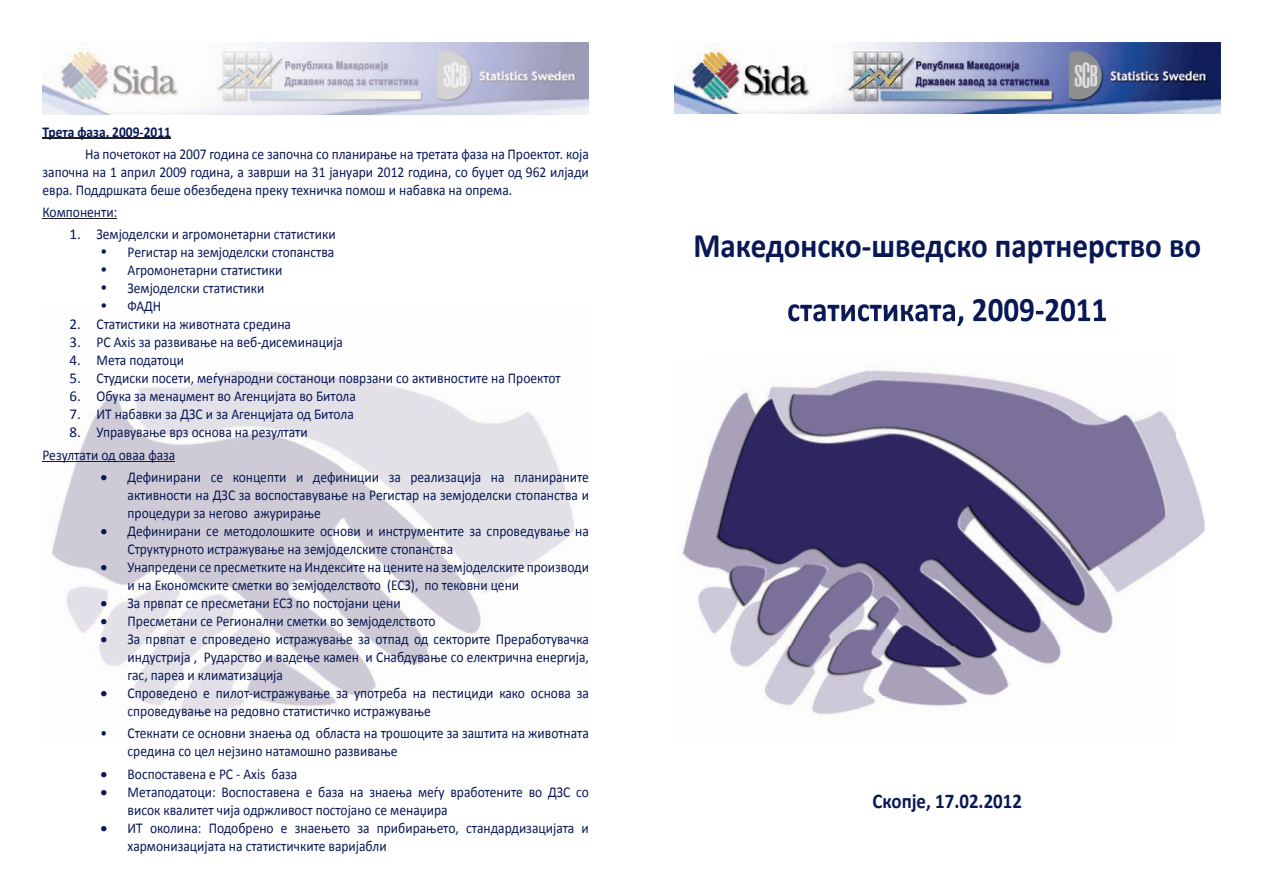
<style>
.page{position:relative;width:1263px;height:893px;background:#fff}
.page>*{position:absolute;margin:0;border:0;box-sizing:border-box;transform-origin:0 0}
.t1{font:700 34.5px/64.5px "Calibri";color:#091855;text-align:center;scale:.9 1}
.t2{font:700 21px "Calibri";color:#091855;scale:.9 1}
.t3{font:15px/18px "Calibri";color:#091855;scale:.9 1}
.t4{font:15px/18px "Calibri";color:#091855}
.t5{font:700 15px "Calibri";color:#091855;scale:.9 1}
</style>
<div class="page">
<img style="left:674px;top:43px;width:546px;height:70px">
<img style="left:43px;top:43px;width:546px;height:72px">
<img style="left:682px;top:460px;width:26px;height:166px">
<img style="left:1176px;top:437px;width:29px;height:117px">
<img style="left:766px;top:695px;width:235px;height:22px">
<img style="left:788px;top:310px;width:318px;height:16px">
<img style="left:51px;top:371px;width:523px;height:344px">
<img style="left:708px;top:367px;width:468px;height:328px">
<hr style="left:43px;top:137px;width:128px;height:2px;background:#231f20">
<hr style="left:43px;top:218px;width:74px;height:1px;background:#231f20">
<hr style="left:43px;top:461px;width:132px;height:1px;background:#231f20">
<p class="t5" style="left:43px;top:122px;width:144px">Трета фаза, 2009-2011</p>
<p class="t3" style="left:43px;top:144px;width:609px;text-align:justify;text-indent:43px">На почетокот на 2007 година се започна со планирање на третата фаза на Проектот. која започна на 1 април 2009 година, а заврши на 31 јануари 2012 година, со буџет од 962 илјади евра. Поддршката беше обезбедена преку техничка помош и набавка на опрема.</p>
<p class="t3" style="left:43px;top:202px;width:85px">Компоненти:</p>
<p class="t4" style="left:128px;top:225px;width:210px;text-indent:-58px">1. Земјоделски и агромонетарни статистики<br>Регистар на земјоделски стопанства<br>Агромонетарни статистики<br>Земјоделски статистики<br>ФАДН</p>
<p class="t4" style="left:70px;top:315px;width:223px">2. Статистики на животната средина</p>
<p class="t4" style="left:70px;top:333px;width:275px">3. PC Axis за развивање на веб-дисеминација</p>
<p class="t4" style="left:70px;top:351px;width:116px">4. Мета податоци</p>
<p class="t4" style="left:70px;top:369px;width:493px">5. Студиски посети, меѓународни состаноци поврзани со активностите на Проектот</p>
<p class="t4" style="left:70px;top:387px;width:288px">6. Обука за менаџмент во Агенцијата во Битола</p>
<p class="t4" style="left:70px;top:405px;width:286px">7. ИТ набавки за ДЗС и за Агенцијата од Битола</p>
<p class="t4" style="left:43px;top:421px;width:267px;line-height:22.2px;text-indent:27px">8. Управување врз основа на резултати<br>Резултати од оваа фаза</p>
<p class="t3" style="left:128px;top:467px;width:514px;text-align:justify;text-indent:-27px">• Дефинирани се концепти и дефиниции за реализација на планираните активности на ДЗС за воспоставување на Регистaр на земјоделски стопанства и процедури за негово ажурирање</p>
<p class="t3" style="left:128px;top:521px;width:514px;text-indent:-27px">• Дефинирани се методолошките основи и инструментите за спроведување на<br>Структурното истражување на земјоделските стопанства</p>
<p class="t3" style="left:128px;top:557px;width:514px;text-indent:-27px">• Унапредени се пресметките на Индексите на цените на земјоделските производи и на Економските сметки во земјоделството (ЕСЗ), по тековни цени</p>
<p class="t3" style="left:101px;top:593px;width:335px">• За првпат се пресметани ЕСЗ по постојани цени</p>
<p class="t3" style="left:101px;top:611px;width:374px">• Пресметани се Регионални сметки во земјоделството</p>
<p class="t3" style="left:128px;top:629px;width:514px;text-align:justify;text-indent:-27px">• За првпат е спроведено истражување за отпад од секторите Преработувачка индустрија , Рударство и вадење камен и Снабдување со електрична енергија, гас, пареа и климатизација</p>
<p class="t3" style="left:128px;top:683px;width:514px;text-indent:-27px">• Спроведено е пилот-истражување за употреба на пестициди како основа за спроведување на редовно статистичко истражување</p>
<p class="t3" style="left:128px;top:724px;width:514px;text-indent:-27px">• Стекнати се основни знаења од областа на трошоците за заштита на животната средина со цел нејзино натамошно развивање</p>
<p class="t3" style="left:101px;top:764px;width:220px">• Воспоставена е PC - Axis база</p>
<p class="t3" style="left:128px;top:782px;width:514px;text-indent:-27px">• Метаподатоци: Воспоставена е база на знаења меѓу вработените во ДЗС со висок квалитет чија одржливост постојано се менаџира</p>
<p class="t3" style="left:128px;top:818px;width:514px;text-indent:-27px">• ИТ околина: Подобрено е знаењето за прибирањето, стандардизацијата и хармонизацијата на статистичките варијабли</p>
<h1 class="t1" style="left:693px;top:211px;width:566px">Македонско-шведско партнерство во статистиката, 2009-2011</h1>
<h2 class="t2" style="left:872px;top:788px;width:168px">Скопје, 17.02.2012</h2>
</div>
